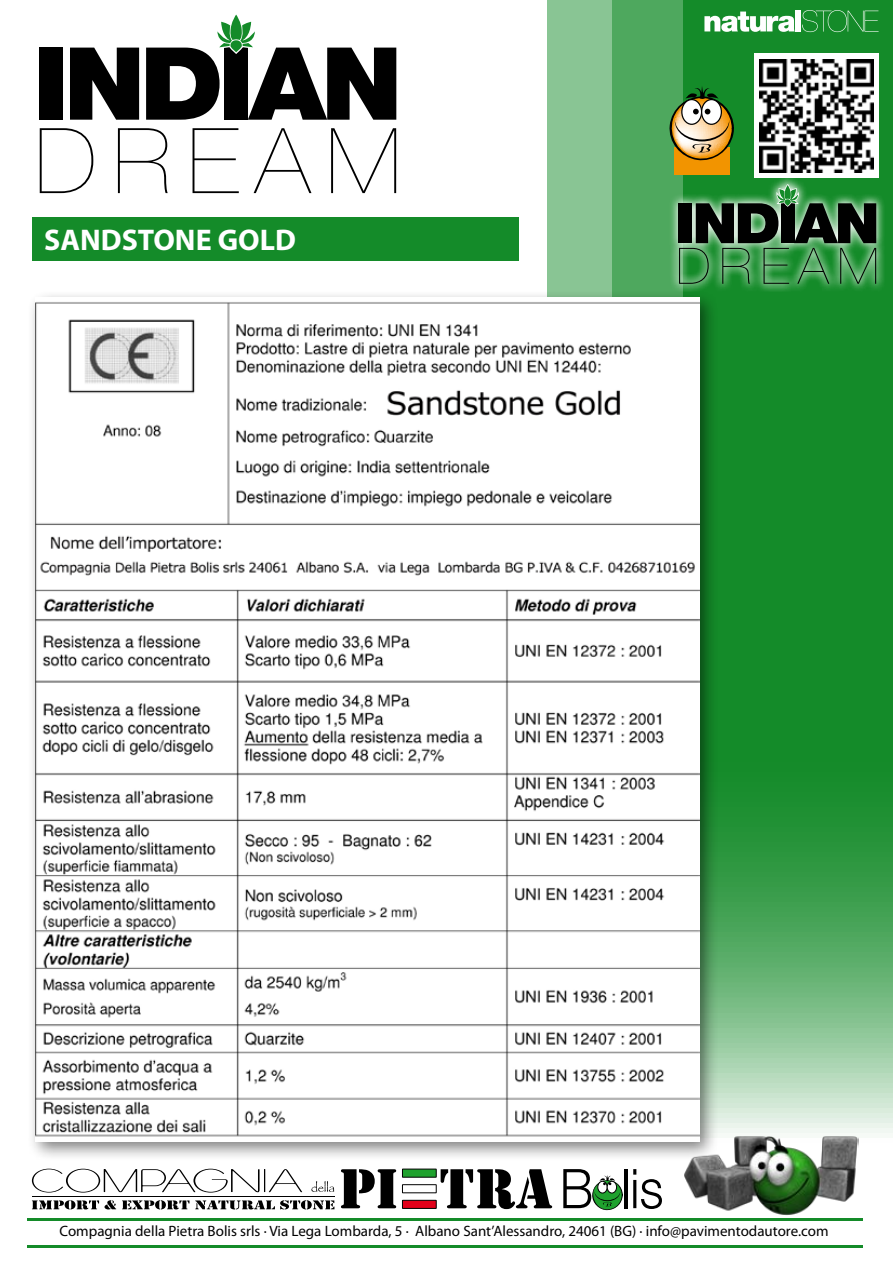
<style>
.page{position:relative;width:893px;height:1263px;background:#fff}
.page>*{position:absolute;margin:0;border:0;box-sizing:border-box;transform-origin:0 0}
.t1{font:900 100.95px "Helvetica Neue";letter-spacing:-.05em;color:#000;scale:1.07 1}
.t2{font:200 90.9px "Helvetica Neue";letter-spacing:.16em;color:#000;scale:1.07 1}
.t3{font:900 55.8px "Helvetica Neue";letter-spacing:-.05em;color:#000;scale:1.07 1}
.t4{font:200 50.25px "Helvetica Neue";letter-spacing:.16em;color:#000;scale:1.07 1}
.t5{font:700 30px "Myriad Pro";color:#fff}
.t6{font:15px "Myriad Pro";color:#000}
</style>
<div class="page">
<svg style="left:548px;top:0;width:64px;height:1221px;fill:#89c594"></svg>
<svg style="left:612px;top:0;width:71px;height:1221px;fill:#4ea85e"></svg>
<svg style="left:683px;top:0;width:210px;height:1221px;fill:#148b29"></svg>
<div style="left:33px;top:217px;width:486px;height:43px;background:#148b29"></div>
<hr style="left:624px;top:1169px;width:3px;height:39px;background:#000">
<svg style="left:633px;top:1169px;width:29px;height:40px"></svg>
<svg style="left:311px;top:1181px;width:23px;height:11px"></svg>
<svg style="left:32px;top:1200px;width:84px;height:9px"></svg>
<svg style="left:122px;top:1200px;width:67px;height:9px"></svg>
<svg style="left:195px;top:1200px;width:139px;height:9px"></svg>
<svg style="left:341px;top:1169px;width:55px;height:39px"></svg>
<svg style="left:441px;top:1169px;width:111px;height:40px"></svg>
<hr style="left:32px;top:1196px;width:303px;height:1px;background:#000">
<svg style="left:32px;top:1169px;width:270px;height:23px"></svg>
<div style="left:402px;top:1169px;width:34px;height:8px;background:#1fa22e"></div>
<div style="left:402px;top:1169px;width:34px;height:8px;border:1px solid #000"></div>
<div style="left:402px;top:1200px;width:34px;height:8px;background:#e2001a"></div>
<div style="left:402px;top:1200px;width:34px;height:9px;border:1px solid #000"></div>
<div style="left:402px;top:1184px;width:34px;height:9px;border:1px solid #000"></div>
<svg style="left:563px;top:1169px;width:60px;height:41px"></svg>
<img style="left:684px;top:1134px;width:174px;height:81px">
<hr style="left:28px;top:1218px;width:835px;height:2px;background:#148b29">
<hr style="left:28px;top:1245px;width:835px;height:3px;background:#148b29">
<svg style="left:704px;top:12px;width:91px;height:20px"></svg>
<div style="left:795px;top:10px;width:6px;height:21px;background:#fff"></div>
<svg style="left:802px;top:10px;width:77px;height:22px"></svg>
<svg style="left:217px;top:14px;width:38px;height:39px"></svg>
<div style="left:27px;top:289px;width:692px;height:872px;background:#000;opacity:.5"></div>
<img style="left:35px;top:298px;width:664px;height:844px">
<div style="left:754px;top:53px;width:125px;height:125px;background:#fff"></div>
<img style="left:760px;top:59px;width:113px;height:113px">
<svg style="left:668px;top:172px;width:217px;height:119px"></svg>
<svg style="left:776px;top:98px;width:23px;height:110px"></svg>
<div style="left:674px;top:147px;width:55px;height:27px;background:#f29400"></div>
<svg style="left:668px;top:86px;width:66px;height:76px"></svg>
<h1 class="t1" style="left:33px;top:23px;width:347px">INDIAN</h1>
<h2 class="t2" style="left:35px;top:108px;width:344px">DREAM</h2>
<h3 class="t5" style="left:44px;top:220px;width:253px">SANDSTONE GOLD</h3>
<h3 class="t3" style="left:675px;top:190px;width:192px">INDIAN</h3>
<h3 class="t4" style="left:676px;top:237px;width:191px">DREAM</h3>
<p class="t6" style="left:60px;top:1222px;width:770px">Compagnia della Pietra Bolis srls · Via Lega Lombarda, 5 · Albano Sant’Alessandro, 24061 (BG) · info@pavimentodautore.com</p>
</div>
